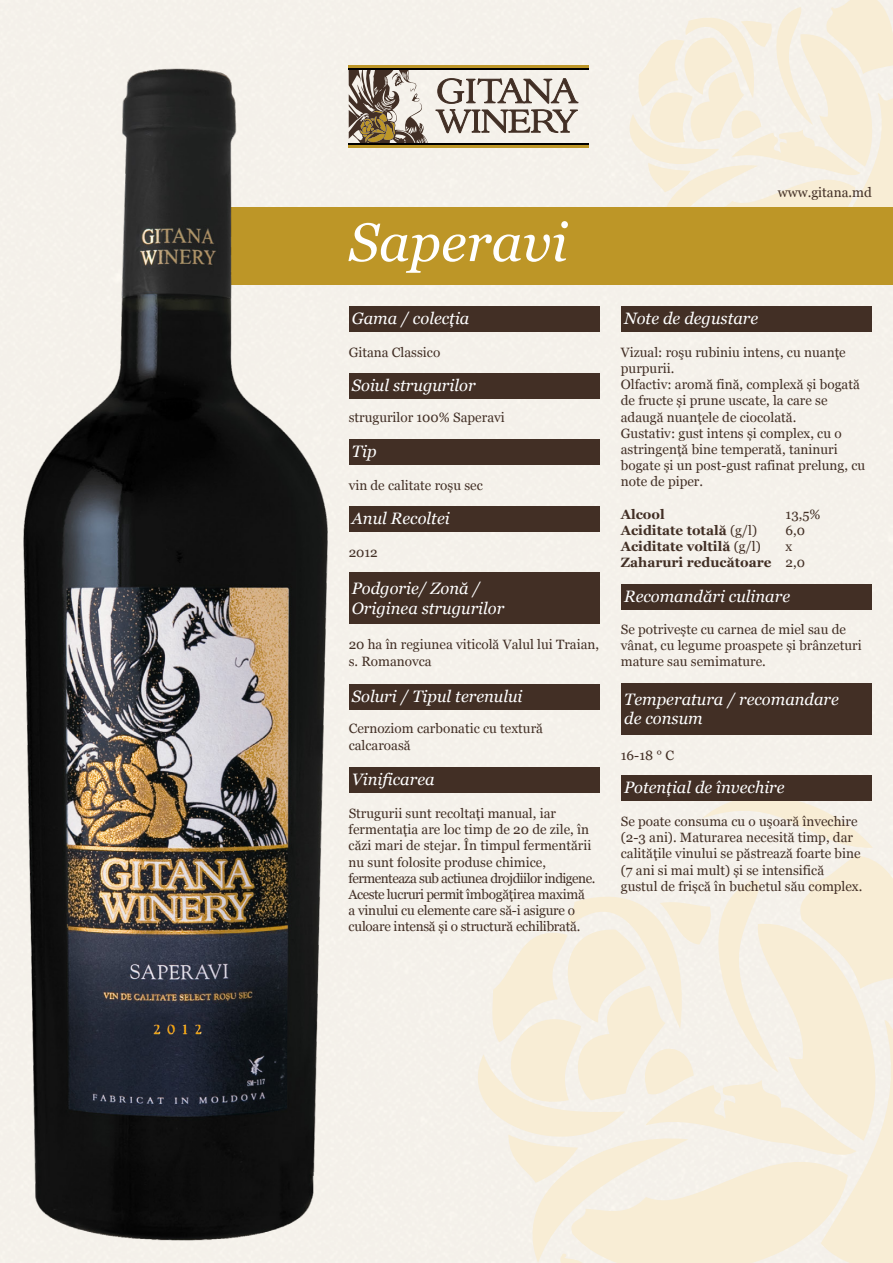
<style>
.page{position:relative;width:893px;height:1263px;background:#fff}
.page>*{position:absolute;margin:0;border:0;box-sizing:border-box;transform-origin:0 0}
.t1{font:italic 54px "Georgia";color:#fff}
.t2{font:italic 16.5px/19.8px "Georgia";color:#fff}
.t3{font:13.5px/16.2px "Georgia";color:#422f25}
.t4{font:13.5px/16.2px "Georgia";letter-spacing:-.02em;color:#422f25}
.t5{font:700 13.5px/16.2px "Georgia";color:#422f25}
.s1{font-weight:400}
</style>
<div class="page">
<div style="left:0;top:0;width:893px;height:771px;background:#f4f1ea"></div>
<svg style="left:465px;top:771px;width:428px;height:492px;background:#f5eee0"></svg>
<svg style="left:612px;top:0;width:281px;height:207px;background:#f6efe0"></svg>
<hr style="left:349px;top:143px;width:240px;height:2px;background:#000">
<svg style="left:465px;top:78px;width:113px;height:55px;background:#bbb2ab"></svg>
<hr style="left:349px;top:68px;width:240px;height:1px;background:#000">
<hr style="left:349px;top:65px;width:240px;height:3px;background:#bd9627">
<hr style="left:349px;top:145px;width:240px;height:3px;background:#bd9627">
<div style="left:133px;top:207px;width:760px;height:78px;background:#bd9627"></div>
<div style="left:349px;top:306px;width:250px;height:25px;background:#422f25"></div>
<div style="left:621px;top:306px;width:251px;height:25px;background:#422f25"></div>
<div style="left:349px;top:373px;width:250px;height:25px;background:#422f25"></div>
<div style="left:349px;top:439px;width:250px;height:26px;background:#422f25"></div>
<div style="left:349px;top:506px;width:250px;height:26px;background:#422f25"></div>
<div style="left:349px;top:684px;width:250px;height:25px;background:#422f25"></div>
<div style="left:349px;top:767px;width:250px;height:25px;background:#422f25"></div>
<div style="left:621px;top:584px;width:251px;height:26px;background:#422f25"></div>
<div style="left:621px;top:775px;width:251px;height:25px;background:#422f25"></div>
<div style="left:349px;top:573px;width:250px;height:51px;background:#422f25"></div>
<div style="left:621px;top:684px;width:251px;height:51px;background:#422f25"></div>
<img style="left:0;top:32px;width:465px;height:1231px">
<h1 class="t1" style="left:349px;top:203px;width:220px">Saperavi</h1>
<p class="t2" style="left:352px;top:307px;width:119px">Gama / colecția</p>
<p class="t3" style="left:349px;top:343px;width:93px">Gitana Classico</p>
<p class="t2" style="left:352px;top:374px;width:125px">Soiul strugurilor</p>
<p class="t3" style="left:349px;top:409px;width:158px">strugurilor 100% Saperavi</p>
<p class="t2" style="left:352px;top:441px;width:26px">Tip</p>
<p class="t3" style="left:349px;top:477px;width:136px">vin de calitate roșu sec</p>
<p class="t2" style="left:352px;top:508px;width:99px">Anul Recoltei</p>
<p class="t3" style="left:349px;top:544px;width:31px">2012</p>
<p class="t2" style="left:352px;top:577px;width:154px">Podgorie/ Zonă /<br>Originea strugurilor</p>
<p class="t3" style="left:349px;top:636px;width:252px">20 ha în regiunea viticolă Valul lui Traian, s. Romanovca</p>
<p class="t2" style="left:352px;top:686px;width:172px">Soluri / Tipul terenului</p>
<p class="t3" style="left:349px;top:720px;width:196px">Cernoziom carbonatic cu textură calcaroasă</p>
<p class="t2" style="left:352px;top:768px;width:84px">Vinificarea</p>
<p class="t4" style="left:349px;top:805px;width:248px">Strugurii sunt recoltaţi manual, iar fermentaţia are loc timp de 20 de zile, în căzi mari de stejar. În timpul fermentării nu sunt folosite produse chimice, fermenteaza sub actiunea drojdiilor indigene.<br>Aceste lucruri permit îmbogăţirea maximă<br>a vinului cu elemente care să-i asigure o culoare intensă și o structură echilibrată.</p>
<p class="t3" style="left:778px;top:183px;width:95px">www.gitana.md</p>
<p class="t2" style="left:624px;top:307px;width:136px">Note de degustare</p>
<p class="t3" style="left:621px;top:343px;width:246px">Vizual: roşu rubiniu intens, cu nuanţe purpurii.<br>Olfactiv: aromă fină, complexă și bogată de fructe și prune uscate, la care se adaugă nuanţele de ciocolată.<br>Gustativ: gust intens și complex, cu o astringenţă bine temperată, taninuri bogate și un post-gust rafinat prelung, cu note de piper.</p>
<p class="t5" style="left:621px;top:505px;width:152px">Alcool<br>Aciditate totală <span class="s1">(g/l)<br></span>Aciditate voltilă <span class="s1">(g/l)<br></span>Zaharuri reducătoare</p>
<p class="t3" style="left:785px;top:505px;width:37px">13,5%<br>6,0<br>x<br>2,0</p>
<p class="t2" style="left:624px;top:586px;width:168px">Recomandări culinare</p>
<p class="t3" style="left:621px;top:621px;width:242px">Se potrivește cu carnea de miel sau de vânat, cu legume proaspete și brânzeturi mature sau semimature.</p>
<p class="t2" style="left:624px;top:688px;width:216px">Temperatura / recomandare de consum</p>
<p class="t3" style="left:621px;top:747px;width:55px">16-18 ° C</p>
<p class="t2" style="left:624px;top:777px;width:162px">Potențial de învechire</p>
<p class="t3" style="left:621px;top:813px;width:243px">Se poate consuma cu o uşoară învechire (2-3 ani). Maturarea necesită timp, dar calităţile vinului se păstrează foarte bine (7 ani si mai mult) și se intensifică gustul de frișcă în buchetul său complex.</p>
</div>
